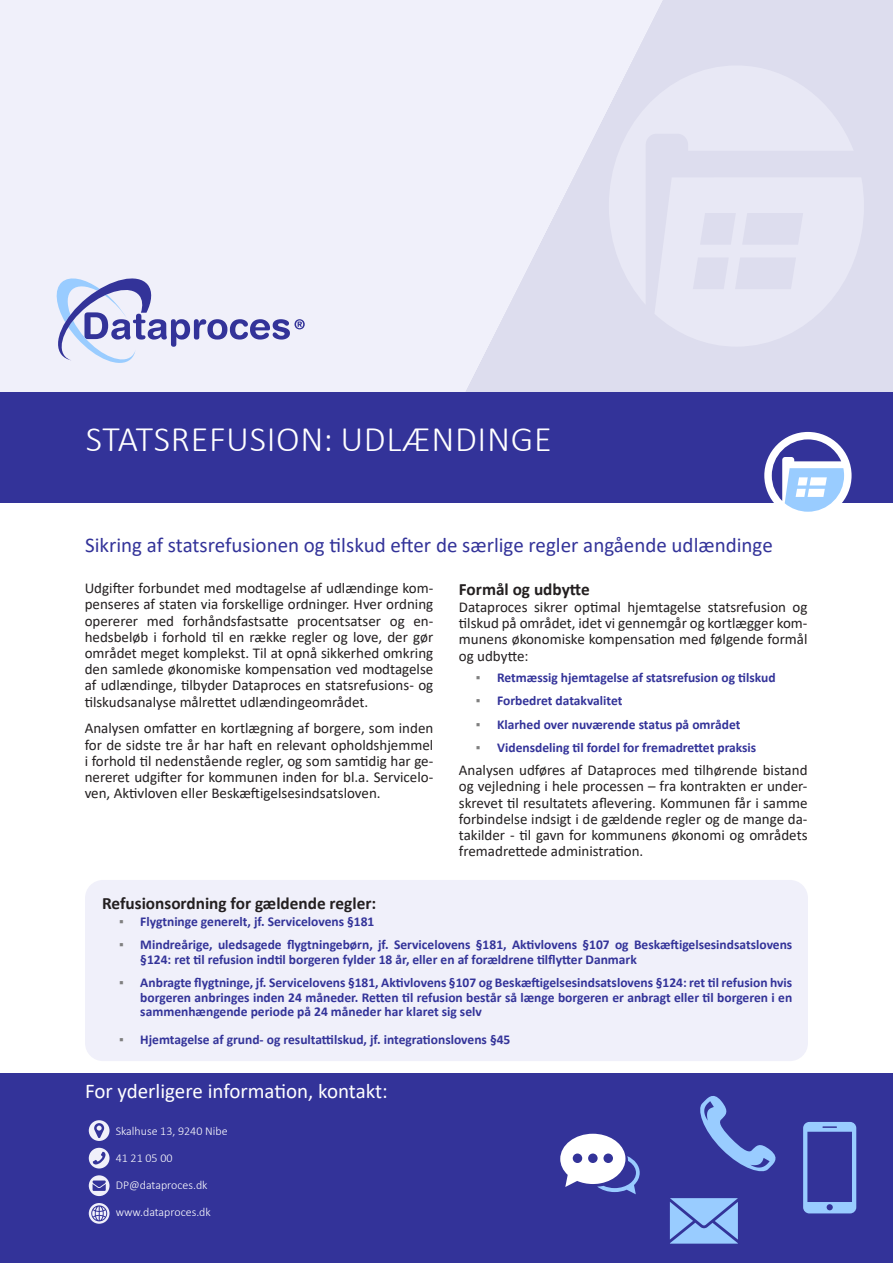
<style>
.page{position:relative;width:893px;height:1263px;background:#fff}
.page>*{position:absolute;margin:0;border:0;box-sizing:border-box;transform-origin:0 0}
.Hvid_overskrift_1{font:300 36px "Calibri";letter-spacing:.02em;color:#fff}
.Mørk_blå_overskrift{font:21px "Calibri";color:#339}
.Mørk_blå_overskrift-2{font:21px "Calibri";color:#fff}
.Sort_overskrift_1{font:700 17.25px "Calibri";color:#231f20}
.Sort_Brødtekst_1{font:15px/16.2px "Calibri";color:#231f20;text-align:justify}
.t1{font:700 13.5px/14.5px "Calibri";color:#339}
.t2{font:300 12px "Calibri";color:#fff}
.s1{font-weight:400;color:#7f7f7f}
</style>
<div class="page">
<div style="left:85px;top:880px;width:723px;height:181px;background:#f0f0fa;border-radius:18px"></div>
<div style="left:663px;top:0;width:230px;height:392px;background:#dde"></div>
<svg style="left:0;top:0;width:663px;height:392px;fill:#f0f0fa"></svg>
<svg style="left:609px;top:65px;width:245px;height:240px;background:#e3e3f1"></svg>
<svg style="left:654px;top:177px;width:210px;height:170px;background:#e4e4f2"></svg>
<div style="left:0;top:392px;width:893px;height:111px;background:#339"></div>
<div style="left:764px;top:432px;width:87px;height:87px;background:#fff;border-radius:50%"></div>
<svg style="left:772px;top:439px;width:72px;height:73px"></svg>
<svg style="left:57px;top:278px;width:248px;height:85px"></svg>
<div style="left:0;top:1074px;width:893px;height:189px;background:#339"></div>
<svg style="left:89px;top:1148px;width:21px;height:20px"></svg>
<svg style="left:89px;top:1175px;width:21px;height:21px"></svg>
<svg style="left:89px;top:1203px;width:21px;height:21px"></svg>
<svg style="left:89px;top:1120px;width:21px;height:21px"></svg>
<svg style="left:803px;top:1122px;width:53px;height:91px"></svg>
<svg style="left:670px;top:1198px;width:68px;height:45px;background:#8ab6f0"></svg>
<svg style="left:700px;top:1096px;width:76px;height:76px"></svg>
<svg style="left:560px;top:1134px;width:80px;height:60px"></svg>
<p class="Hvid_overskrift_1" style="left:86px;top:416px;width:467px">STATSREFUSION: UDLÆNDINGE</p>
<p class="Mørk_blå_overskrift" style="left:85px;top:530px;width:689px">Sikring af statsrefusionen og tilskud efter de særlige regler angående udlændinge</p>
<p class="Sort_Brødtekst_1" style="left:85px;top:580px;width:350px">Udgifter forbundet med modtagelse af udlændinge kom&shy;penseres af staten via forskellige ordninger. Hver ordning opererer med forhåndsfastsatte procentsatser og en&shy;hedsbeløb i forhold til en række regler og love, der gør området meget komplekst. Til at opnå sikkerhed omkring den samlede økonomiske kompensation ved modtagelse af udlændinge, tilbyder Dataproces en statsrefusions- og tilskudsanalyse målrettet udlændingeområdet.</p>
<p class="Sort_Brødtekst_1" style="left:85px;top:720px;width:350px">Analysen omfatter en kortlægning af borgere, som inden for de sidste tre år har haft en relevant opholdshjemmel i forhold til nedenstående regler, og som samtidig har ge&shy;nereret udgifter for kommunen inden for bl.a. Servicelo&shy;ven, Aktivloven eller Beskæftigelsesindsatsloven.</p>
<p class="Sort_overskrift_1" style="left:459px;top:577px;width:132px">Formål og udbytte</p>
<p class="Sort_Brødtekst_1" style="left:459px;top:598px;width:350px">Dataproces sikrer optimal hjemtagelse statsrefusion og tilskud på området, idet vi gennemgår og kortlægger kom&shy;munens økonomiske kompensation med følgende formål og udbytte:</p>
<p class="t1" style="left:476px;top:670px;width:301px"><span class="s1">▪</span> Retmæssig hjemtagelse af statsrefusion og tilskud</p>
<p class="t1" style="left:476px;top:693px;width:148px"><span class="s1">▪</span> Forbedret datakvalitet</p>
<p class="t1" style="left:476px;top:717px;width:266px"><span class="s1">▪</span> Klarhed over nuværende status på området</p>
<p class="t1" style="left:476px;top:740px;width:282px"><span class="s1">▪</span> Vidensdeling til fordel for fremadrettet praksis</p>
<p class="Sort_Brødtekst_1" style="left:459px;top:762px;width:350px">Analysen udføres af Dataproces med tilhørende bistand og vejledning i hele processen – fra kontrakten er under&shy;skrevet til resultatets aflevering. Kommunen får i samme forbindelse indsigt i de gældende regler og de mange da&shy;takilder - til gavn for kommunens økonomi og områdets fremadrettede administration.</p>
<p class="Sort_overskrift_1" style="left:102px;top:891px;width:276px">Refusionsordning for gældende regler:</p>
<p class="t1" style="left:119px;top:914px;width:257px"><span class="s1">▪</span> Flygtninge generelt, jf. Servicelovens §181</p>
<p class="t1" style="left:140px;top:937px;width:653px;text-indent:-21px"><span class="s1">▪</span> Mindreårige, uledsagede flygtningebørn, jf. Servicelovens §181, Aktivlovens §107 og Beskæftigelsesindsatslovens §124: ret til refusion indtil borgeren fylder 18 år, eller en af forældrene tilflytter Danmark</p>
<p class="t1" style="left:140px;top:975px;width:653px;text-align:justify;text-indent:-21px"><span class="s1">▪</span> Anbragte flygtninge, jf. Servicelovens §181, Aktivlovens §107 og Beskæftigelsesindsatslovens §124: ret til refusion hvis borgeren anbringes inden 24 måneder. Retten til refusion består så længe borgeren er anbragt eller til borgeren i en sammenhængende periode på 24 måneder har klaret sig selv</p>
<p class="t1" style="left:119px;top:1032px;width:393px"><span class="s1">▪</span> Hjemtagelse af grund- og resultattilskud, jf. integrationslovens §45</p>
<p class="Mørk_blå_overskrift-2" style="left:85px;top:1076px;width:304px">For yderligere information, kontakt:</p>
<p class="t2" style="left:116px;top:1123px;width:113px">Skalhuse 13, 9240 Nibe</p>
<p class="t2" style="left:116px;top:1150px;width:58px">41 21 05 00</p>
<p class="t2" style="left:116px;top:1177px;width:93px">DP@dataproces.dk</p>
<p class="t2" style="left:116px;top:1205px;width:97px">www.dataproces.dk</p>
</div>
